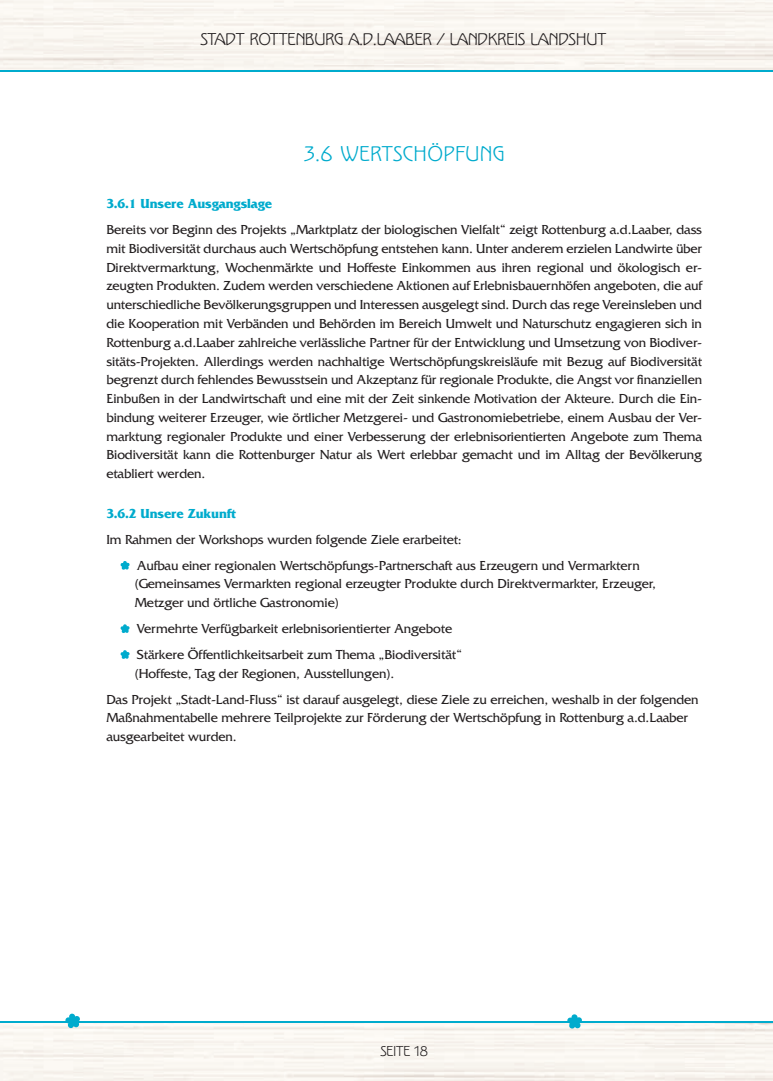
<style>
.page{position:relative;width:773px;height:1081px;background:#fff}
.page>*{position:absolute;margin:0;border:0;box-sizing:border-box;transform-origin:0 0}
.t1{font:18.75px "Kolo LP";letter-spacing:.04em;color:#00abcd}
.t2{font:15px "Kolo LP";color:#231f20}
.t3{font:13.75px/18.8px "Friz Quadrata";letter-spacing:-.01em;color:#231f20}
.t4{font:700 13.75px "Friz Quadrata";letter-spacing:-.01em;color:#00abcd}
.t5{font:12.5px "Kolo LP";color:#231f20}
</style>
<div class="page">
<img style="left:0;top:0;width:772px;height:72px">
<img style="left:0;top:1022px;width:772px;height:59px">
<hr style="left:0;top:70px;width:772px;height:1px;background:#00abcd">
<hr style="left:0;top:1021px;width:772px;height:1px;background:#00abcd">
<svg style="left:567px;top:1014px;width:15px;height:15px"></svg>
<svg style="left:65px;top:1013px;width:15px;height:15px"></svg>
<svg style="left:120px;top:561px;width:10px;height:9px"></svg>
<svg style="left:120px;top:624px;width:10px;height:9px"></svg>
<svg style="left:120px;top:650px;width:10px;height:9px"></svg>
<p class="t2" style="left:200px;top:29px;width:407px">STADT ROTTENBURG A.D.LAABER / LANDKREIS LANDSHUT</p>
<h1 class="t1" style="left:303px;top:142px;width:202px">3.6 WERTSCHÖPFUNG</h1>
<p class="t4" style="left:106px;top:196px;width:167px">3.6.1 Unsere Ausgangslage</p>
<p class="t3" style="left:106px;top:220px;width:597px;text-align:justify">Bereits vor Beginn des Projekts „Marktplatz der biologischen Vielfalt“ zeigt Rottenburg a.d.Laaber, dass mit Biodiversität durchaus auch Wertschöpfung entstehen kann. Unter anderem erzielen Landwirte über Direktvermarktung, Wochenmärkte und Hoffeste Einkommen aus ihren regional und ökologisch er&shy;zeugten Produkten. Zudem werden verschiedene Aktionen auf Erlebnisbauernhöfen angeboten, die auf unterschiedliche Bevölkerungsgruppen und Interessen ausgelegt sind. Durch das rege Vereinsleben und die Kooperation mit Verbänden und Behörden im Bereich Umwelt und Naturschutz engagieren sich in Rottenburg a.d.Laaber zahlreiche verlässliche Partner für der Entwicklung und Umsetzung von Biodiver&shy;sitäts-Projekten. Allerdings werden nachhaltige Wertschöpfungskreisläufe mit Bezug auf Biodiversität begrenzt durch fehlendes Bewusstsein und Akzeptanz für regionale Produkte, die Angst vor finanziellen Einbußen in der Landwirtschaft und eine mit der Zeit sinkende Motivation der Akteure. Durch die Ein&shy;bindung weiterer Erzeuger, wie örtlicher Metzgerei- und Gastronomiebetriebe, einem Ausbau der Ver&shy;marktung regionaler Produkte und einer Verbesserung der erlebnisorientierten Angebote zum Thema Biodiversität kann die Rottenburger Natur als Wert erlebbar gemacht und im Alltag der Bevölkerung etabliert werden.</p>
<p class="t4" style="left:106px;top:506px;width:131px">3.6.2 Unsere Zukunft</p>
<p class="t3" style="left:137px;top:527px;width:504px;line-height:25.8px;text-indent:-30px">Im Rahmen der Workshops wurden folgende Ziele erarbeitet:<br>Aufbau einer regionalen Wertschöpfungs-Partnerschaft aus Erzeugern und Vermarktern</p>
<p class="t3" style="left:135px;top:575px;width:522px">(Gemeinsames Vermarkten regional erzeugter Produkte durch Direktvermarkter, Erzeuger,<br>Metzger und örtliche Gastronomie)</p>
<p class="t3" style="left:137px;top:616px;width:327px;line-height:25.9px">Vermehrte Verfügbarkeit erlebnisorientierter Angebote<br>Stärkere Öffentlichkeitsarbeit zum Thema „Biodiversität“</p>
<p class="t3" style="left:106px;top:660px;width:593px;line-height:25.9px;text-indent:28px">(Hoffeste, Tag der Regionen, Ausstellungen).<br>Das Projekt „Stadt-Land-Fluss“ ist darauf ausgelegt, diese Ziele zu erreichen, weshalb in der folgenden</p>
<p class="t3" style="left:106px;top:708px;width:583px">Maßnahmentabelle mehrere Teilprojekte zur Förderung der Wertschöpfung in Rottenburg a.d.Laaber ausgearbeitet wurden.</p>
<p class="t5" style="left:380px;top:1043px;width:49px">SEITE 18</p>
</div>
